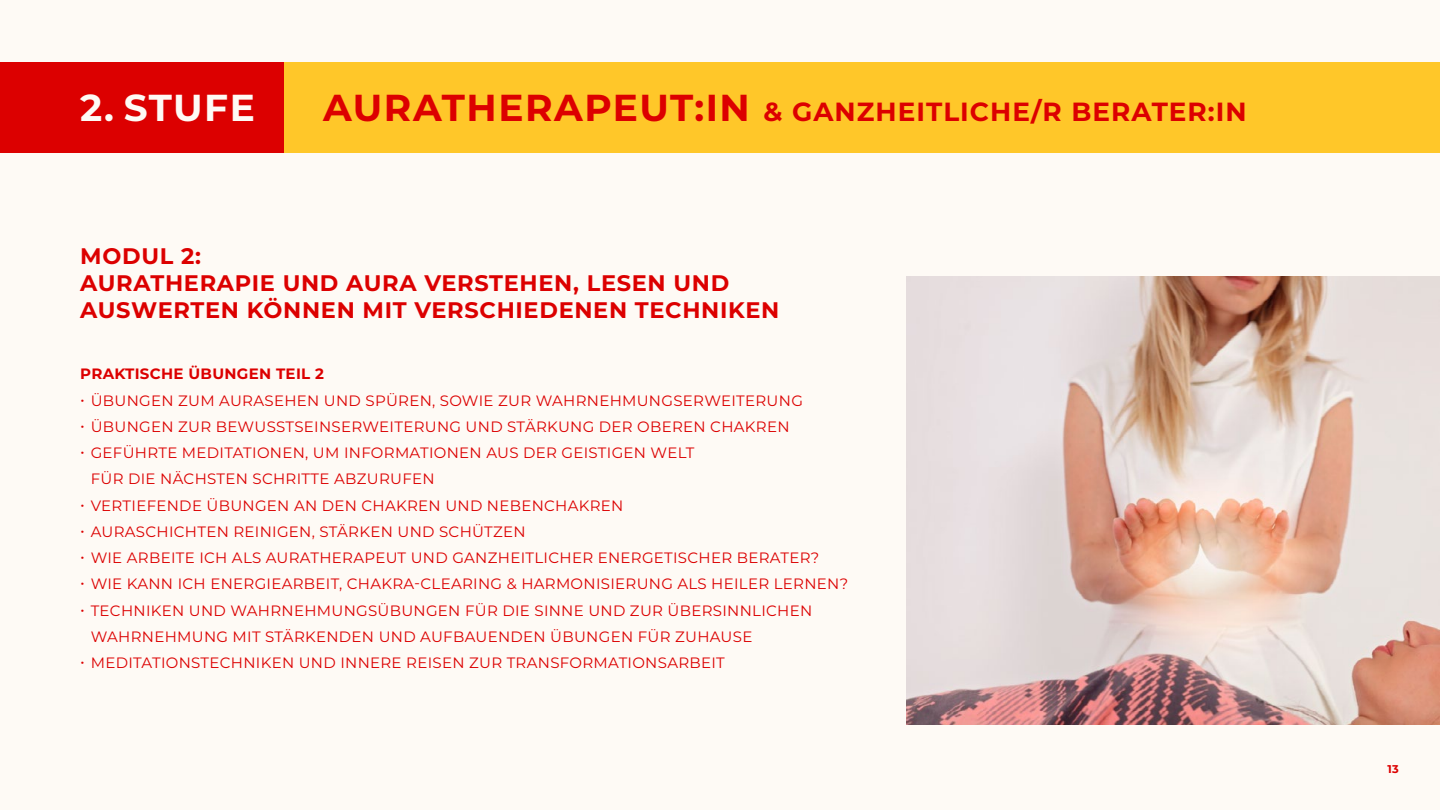
<style>
.page{position:relative;width:1440px;height:810px;background:#fefaf5}
.page>*{position:absolute;margin:0;border:0;box-sizing:border-box;transform-origin:0 0}
.t1{font:700 37.5px "Montserrat";letter-spacing:.035em;color:#fefaf5}
.t2{font:700 26.25px "Montserrat";letter-spacing:.04em;color:#dc0000}
.t3{font:700 22.5px/27px "Montserrat";letter-spacing:.03em;color:#dc0000}
.t4{font:15px/26.2px "Montserrat";letter-spacing:.02em;color:#dc0000}
.t5{font:700 15px "Montserrat";letter-spacing:.02em;color:#dc0000}
.t6{font:700 11.25px "Montserrat";color:#dc0000}
.s1{font-size:37.5px}
</style>
<div class="page">
<img style="left:906px;top:277px;width:534px;height:447px">
<div style="left:284px;top:62px;width:1156px;height:91px;background:#ffc729"></div>
<div style="left:0;top:62px;width:284px;height:91px;background:#dc0000"></div>
<p class="t1" style="left:80px;top:81px;width:176px">2. STUFE</p>
<p class="t2" style="left:323px;top:93px;width:925px"><span class="s1">AURATHERAPEUT:IN</span> &amp; GANZHEITLICHE/R BERATER:IN</p>
<p class="t3" style="left:80px;top:242px;width:701px">MODUL 2:<br>AURATHERAPIE UND AURA VERSTEHEN, LESEN UND<br>AUSWERTEN KÖNNEN MIT VERSCHIEDENEN TECHNIKEN</p>
<p class="t5" style="left:80px;top:363px;width:245px">PRAKTISCHE ÜBUNGEN TEIL 2</p>
<p class="t4" style="left:80px;top:387px;width:724px">• ÜBUNGEN ZUM AURASEHEN UND SPÜREN, SOWIE ZUR WAHRNEHMUNGSERWEITERUNG</p>
<p class="t4" style="left:80px;top:413px;width:711px">• ÜBUNGEN ZUR BEWUSSTSEINSERWEITERUNG UND STÄRKUNG DER OBEREN CHAKREN</p>
<p class="t4" style="left:91px;top:439px;width:605px;text-indent:-10px">• GEFÜHRTE MEDITATIONEN, UM INFORMATIONEN AUS DER GEISTIGEN WELT<br>FÜR DIE NÄCHSTEN SCHRITTE ABZURUFEN</p>
<p class="t4" style="left:80px;top:492px;width:545px">• VERTIEFENDE ÜBUNGEN AN DEN CHAKREN UND NEBENCHAKREN</p>
<p class="t4" style="left:80px;top:518px;width:447px">• AURASCHICHTEN REINIGEN, STÄRKEN UND SCHÜTZEN</p>
<p class="t4" style="left:80px;top:544px;width:741px">• WIE ARBEITE ICH ALS AURATHERAPEUT UND GANZHEITLICHER ENERGETISCHER BERATER?</p>
<p class="t4" style="left:80px;top:570px;width:770px">• WIE KANN ICH ENERGIEARBEIT, CHAKRA-CLEARING &amp; HARMONISIERUNG ALS HEILER LERNEN?</p>
<p class="t4" style="left:91px;top:597px;width:723px;text-indent:-10px">• TECHNIKEN UND WAHRNEHMUNGSÜBUNGEN FÜR DIE SINNE UND ZUR ÜBERSINNLICHEN<br>WAHRNEHMUNG MIT STÄRKENDEN UND AUFBAUENDEN ÜBUNGEN FÜR ZUHAUSE</p>
<p class="t4" style="left:80px;top:649px;width:646px">• MEDITATIONSTECHNIKEN UND INNERE REISEN ZUR TRANSFORMATIONSARBEIT</p>
<p class="t6" style="left:1388px;top:760px;width:13px">13</p>
</div>
